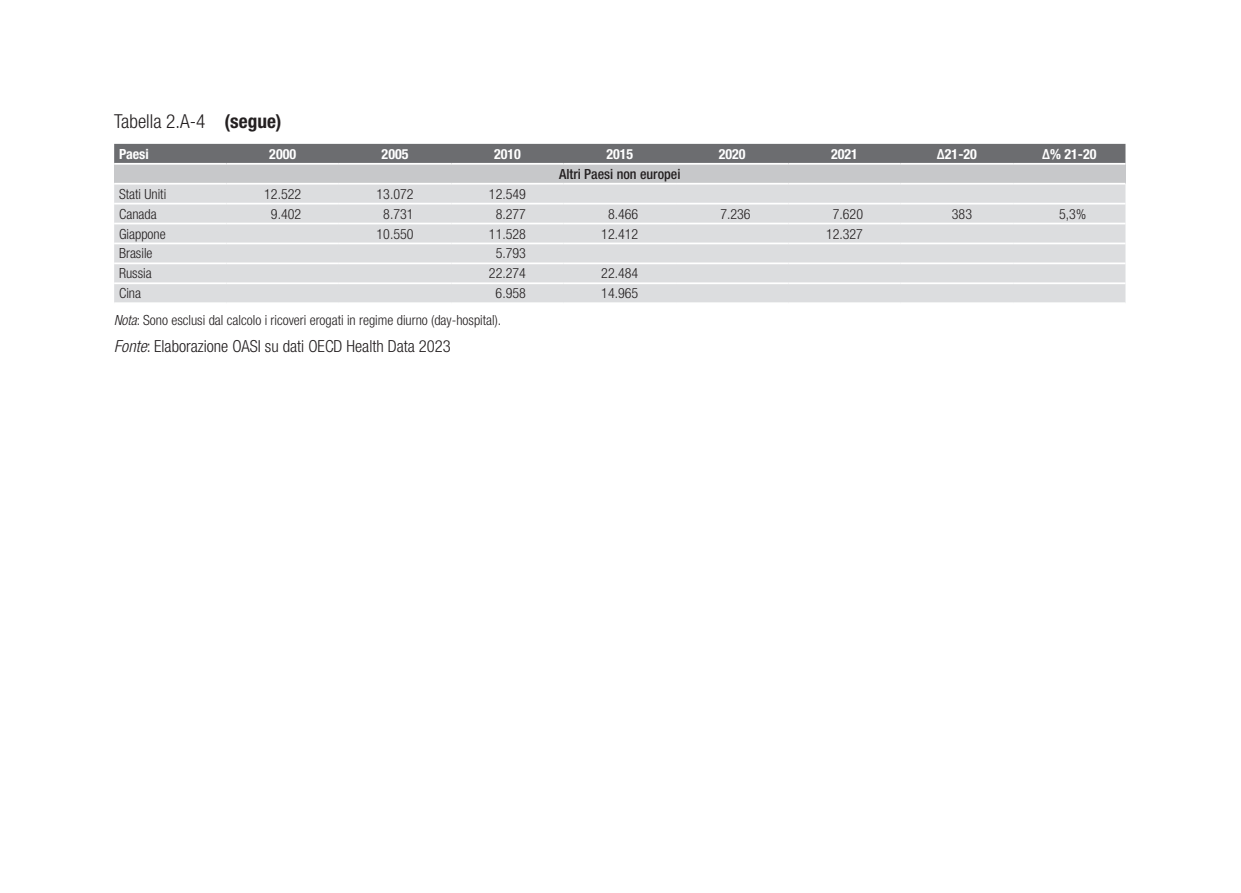
<style>
.page{position:relative;width:1241px;height:893px;background:#fff}
.page>*{position:absolute;margin:0;border:0;box-sizing:border-box;transform-origin:0 0}
.t1{font:300 condensed 19.25px "Helvetica Neue LT Std";color:#231f20}
.t2{font:300 condensed 16.62px "Helvetica Neue LT Std";color:#231f20}
.t3{font:300 condensed 14px "Helvetica Neue LT Std";color:#231f20}
.t4{font:700 condensed 14px "Helvetica Neue LT Std";color:#fff}
.t5{font:500 condensed 14px "Helvetica Neue LT Std";color:#231f20}
.s1{font-weight:700}
.s2{font-style:italic}
</style>
<div class="page">
<div style="left:114px;top:144px;width:1011px;height:19px;background:#6c6d70"></div>
<div style="left:114px;top:164px;width:1011px;height:20px;background:#c7c8ca"></div>
<div style="left:114px;top:185px;width:1011px;height:117px;background:#dcdddf"></div>
<hr style="left:114px;top:203px;width:112px;height:1px;background:#fff">
<hr style="left:226px;top:203px;width:113px;height:1px;background:#fff">
<hr style="left:339px;top:203px;width:112px;height:1px;background:#fff">
<hr style="left:451px;top:203px;width:112px;height:1px;background:#fff">
<hr style="left:563px;top:203px;width:113px;height:1px;background:#fff">
<hr style="left:676px;top:203px;width:112px;height:1px;background:#fff">
<hr style="left:788px;top:203px;width:112px;height:1px;background:#fff">
<hr style="left:900px;top:203px;width:112px;height:1px;background:#fff">
<hr style="left:1012px;top:203px;width:113px;height:1px;background:#fff">
<hr style="left:114px;top:223px;width:112px;height:1px;background:#fff">
<hr style="left:226px;top:223px;width:113px;height:1px;background:#fff">
<hr style="left:339px;top:223px;width:112px;height:1px;background:#fff">
<hr style="left:451px;top:223px;width:112px;height:1px;background:#fff">
<hr style="left:563px;top:223px;width:113px;height:1px;background:#fff">
<hr style="left:676px;top:223px;width:112px;height:1px;background:#fff">
<hr style="left:788px;top:223px;width:112px;height:1px;background:#fff">
<hr style="left:900px;top:223px;width:112px;height:1px;background:#fff">
<hr style="left:1012px;top:223px;width:113px;height:1px;background:#fff">
<hr style="left:114px;top:243px;width:112px;height:1px;background:#fff">
<hr style="left:226px;top:243px;width:113px;height:1px;background:#fff">
<hr style="left:339px;top:243px;width:112px;height:1px;background:#fff">
<hr style="left:451px;top:243px;width:112px;height:1px;background:#fff">
<hr style="left:563px;top:243px;width:113px;height:1px;background:#fff">
<hr style="left:676px;top:243px;width:112px;height:1px;background:#fff">
<hr style="left:788px;top:243px;width:112px;height:1px;background:#fff">
<hr style="left:900px;top:243px;width:112px;height:1px;background:#fff">
<hr style="left:1012px;top:243px;width:113px;height:1px;background:#fff">
<hr style="left:114px;top:262px;width:112px;height:2px;background:#fff">
<hr style="left:226px;top:262px;width:113px;height:2px;background:#fff">
<hr style="left:339px;top:262px;width:112px;height:2px;background:#fff">
<hr style="left:451px;top:262px;width:112px;height:2px;background:#fff">
<hr style="left:563px;top:262px;width:113px;height:2px;background:#fff">
<hr style="left:676px;top:262px;width:112px;height:2px;background:#fff">
<hr style="left:788px;top:262px;width:112px;height:2px;background:#fff">
<hr style="left:900px;top:262px;width:112px;height:2px;background:#fff">
<hr style="left:1012px;top:262px;width:113px;height:2px;background:#fff">
<hr style="left:114px;top:282px;width:112px;height:2px;background:#fff">
<hr style="left:226px;top:282px;width:113px;height:2px;background:#fff">
<hr style="left:339px;top:282px;width:112px;height:2px;background:#fff">
<hr style="left:451px;top:282px;width:112px;height:2px;background:#fff">
<hr style="left:563px;top:282px;width:113px;height:2px;background:#fff">
<hr style="left:676px;top:282px;width:112px;height:2px;background:#fff">
<hr style="left:788px;top:282px;width:112px;height:2px;background:#fff">
<hr style="left:900px;top:282px;width:112px;height:2px;background:#fff">
<hr style="left:1012px;top:282px;width:113px;height:2px;background:#fff">
<hr style="left:114px;top:163px;width:112px;height:2px;background:#fff">
<hr style="left:226px;top:163px;width:113px;height:2px;background:#fff">
<hr style="left:339px;top:163px;width:112px;height:2px;background:#fff">
<hr style="left:451px;top:163px;width:112px;height:2px;background:#fff">
<hr style="left:563px;top:163px;width:113px;height:2px;background:#fff">
<hr style="left:676px;top:163px;width:112px;height:2px;background:#fff">
<hr style="left:788px;top:163px;width:112px;height:2px;background:#fff">
<hr style="left:900px;top:163px;width:112px;height:2px;background:#fff">
<hr style="left:1012px;top:163px;width:113px;height:2px;background:#fff">
<hr style="left:114px;top:183px;width:112px;height:2px;background:#fff">
<hr style="left:226px;top:183px;width:113px;height:2px;background:#fff">
<hr style="left:339px;top:183px;width:112px;height:2px;background:#fff">
<hr style="left:451px;top:183px;width:112px;height:2px;background:#fff">
<hr style="left:563px;top:183px;width:113px;height:2px;background:#fff">
<hr style="left:676px;top:183px;width:112px;height:2px;background:#fff">
<hr style="left:788px;top:183px;width:112px;height:2px;background:#fff">
<hr style="left:900px;top:183px;width:112px;height:2px;background:#fff">
<hr style="left:1012px;top:183px;width:113px;height:2px;background:#fff">
<h1 class="t1" style="left:114px;top:110px;width:169px">Tabella 2.A-4 <span class="s1">(segue)</span></h1>
<p class="t4" style="left:119px;top:145px;width:31px">Paesi</p>
<p class="t4" style="left:269px;top:145px;width:28px">2000</p>
<p class="t4" style="left:381px;top:145px;width:28px">2005</p>
<p class="t4" style="left:494px;top:145px;width:28px">2010</p>
<p class="t4" style="left:606px;top:145px;width:28px">2015</p>
<p class="t4" style="left:718px;top:145px;width:28px">2020</p>
<p class="t4" style="left:831px;top:145px;width:28px">2021</p>
<p class="t4" style="left:936px;top:145px;width:42px">Δ21-20</p>
<p class="t4" style="left:1041px;top:145px;width:56px">Δ% 21-20</p>
<p class="t5" style="left:559px;top:165px;width:123px">Altri Paesi non europei</p>
<p class="t3" style="left:119px;top:186px;width:49px">Stati Uniti</p>
<p class="t3" style="left:264px;top:186px;width:38px">12.522</p>
<p class="t3" style="left:376px;top:186px;width:38px">13.072</p>
<p class="t3" style="left:489px;top:186px;width:38px">12.549</p>
<p class="t3" style="left:119px;top:206px;width:39px">Canada</p>
<p class="t3" style="left:271px;top:206px;width:32px">9.402</p>
<p class="t3" style="left:383px;top:206px;width:32px">8.731</p>
<p class="t3" style="left:495px;top:206px;width:32px">8.277</p>
<p class="t3" style="left:608px;top:206px;width:32px">8.466</p>
<p class="t3" style="left:720px;top:206px;width:32px">7.236</p>
<p class="t3" style="left:832px;top:206px;width:32px">7.620</p>
<p class="t3" style="left:951px;top:206px;width:22px">383</p>
<p class="t3" style="left:1058px;top:206px;width:28px">5,3%</p>
<p class="t3" style="left:119px;top:226px;width:48px">Giappone</p>
<p class="t3" style="left:376px;top:226px;width:38px">10.550</p>
<p class="t3" style="left:489px;top:226px;width:38px">11.528</p>
<p class="t3" style="left:601px;top:226px;width:38px">12.412</p>
<p class="t3" style="left:826px;top:226px;width:38px">12.327</p>
<p class="t3" style="left:119px;top:245px;width:35px">Brasile</p>
<p class="t3" style="left:495px;top:245px;width:32px">5.793</p>
<p class="t3" style="left:119px;top:265px;width:34px">Russia</p>
<p class="t3" style="left:489px;top:265px;width:38px">22.274</p>
<p class="t3" style="left:601px;top:265px;width:38px">22.484</p>
<p class="t3" style="left:119px;top:285px;width:24px">Cina</p>
<p class="t3" style="left:495px;top:285px;width:32px">6.958</p>
<p class="t3" style="left:601px;top:285px;width:38px">14.965</p>
<p class="t3" style="left:114px;top:312px;width:388px"><span class="s2">Nota</span>: Sono esclusi dal calcolo i ricoveri erogati in regime diurno (day-hospital).</p>
<p class="t2" style="left:114px;top:336px;width:338px"><span class="s2">Fonte</span>: Elaborazione OASI su dati OECD Health Data 2023</p>
</div>
